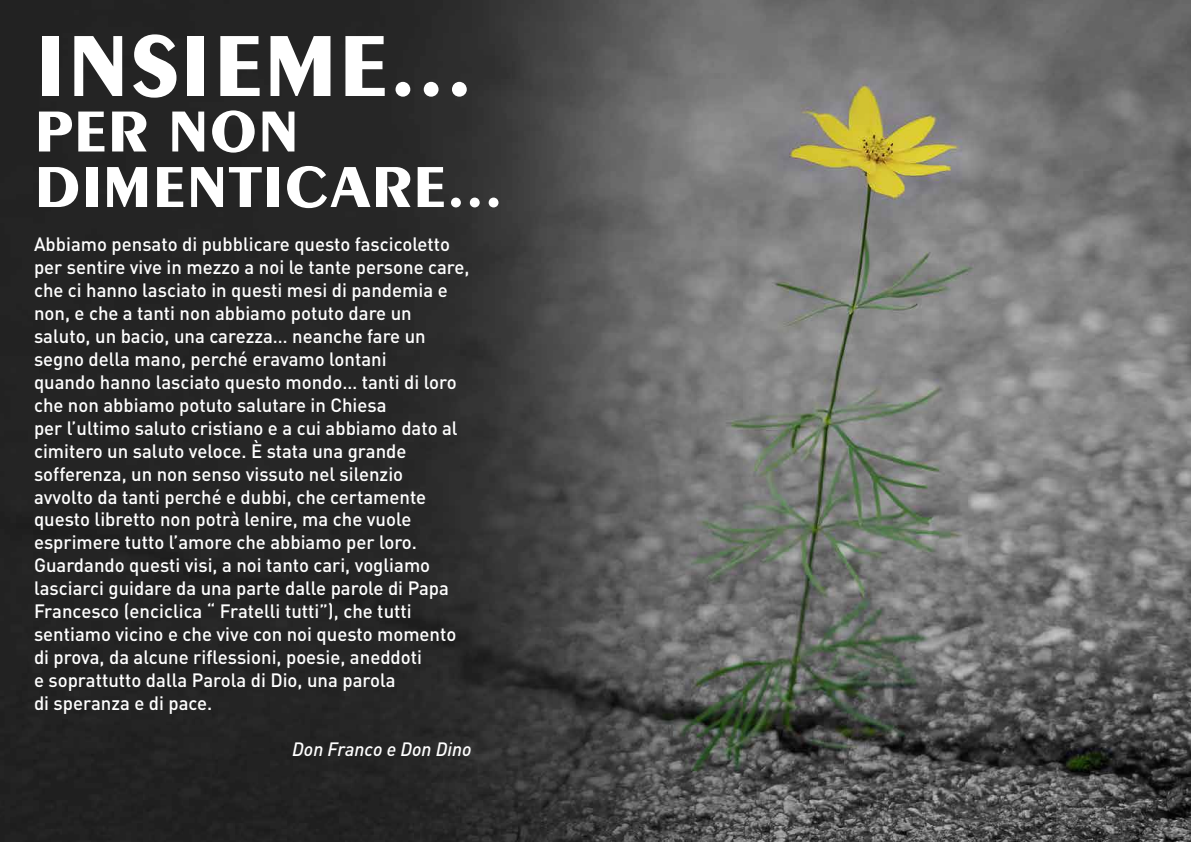
<style>
.page{position:relative;width:1191px;height:842px;background:#fff}
.page>*{position:absolute;margin:0;border:0;box-sizing:border-box;transform-origin:0 0}
.t1{font:700 92.5px "Peignot";color:#fff}
.t2{font:700 61.7px/55.5px "Peignot";color:#fff}
.t3{font:500 19.1px/22.9px "DIN";color:#fff}
.t4{font:italic 500 19.1px "DIN";color:#fff}
</style>
<div class="page">
<img style="left:0;top:0;width:1191px;height:842px">
<h1 class="t1" style="left:34px;top:12px;width:441px">INSIEME...</h1>
<h2 class="t2" style="left:34px;top:103px;width:470px">PER NON<br>DIMENTICARE...</h2>
<p class="t3" style="left:34px;top:232px;width:437px">Abbiamo pensato di pubblicare questo fascicoletto per sentire vive in mezzo a noi le tante persone care, che ci hanno lasciato in questi mesi di pandemia e non, e che a tanti non abbiamo potuto dare un saluto, un bacio, una carezza… neanche fare un segno della mano, perché eravamo lontani<br>quando hanno lasciato questo mondo… tanti di loro che non abbiamo potuto salutare in Chiesa<br>per l’ultimo saluto cristiano e a cui abbiamo dato al cimitero un saluto veloce. È stata una grande sofferenza, un non senso vissuto nel silenzio<br>avvolto da tanti perché e dubbi, che certamente questo libretto non potrà lenire, ma che vuole esprimere tutto l’amore che abbiamo per loro.<br>Guardando questi visi, a noi tanto cari, vogliamo lasciarci guidare da una parte dalle parole di Papa Francesco (enciclica “ Fratelli tutti”), che tutti sentiamo vicino e che vive con noi questo momento di prova, da alcune riflessioni, poesie, aneddoti<br>e soprattutto dalla Parola di Dio, una parola<br>di speranza e di pace.</p>
<p class="t4" style="left:292px;top:737px;width:181px">Don Franco e Don Dino</p>
</div>
